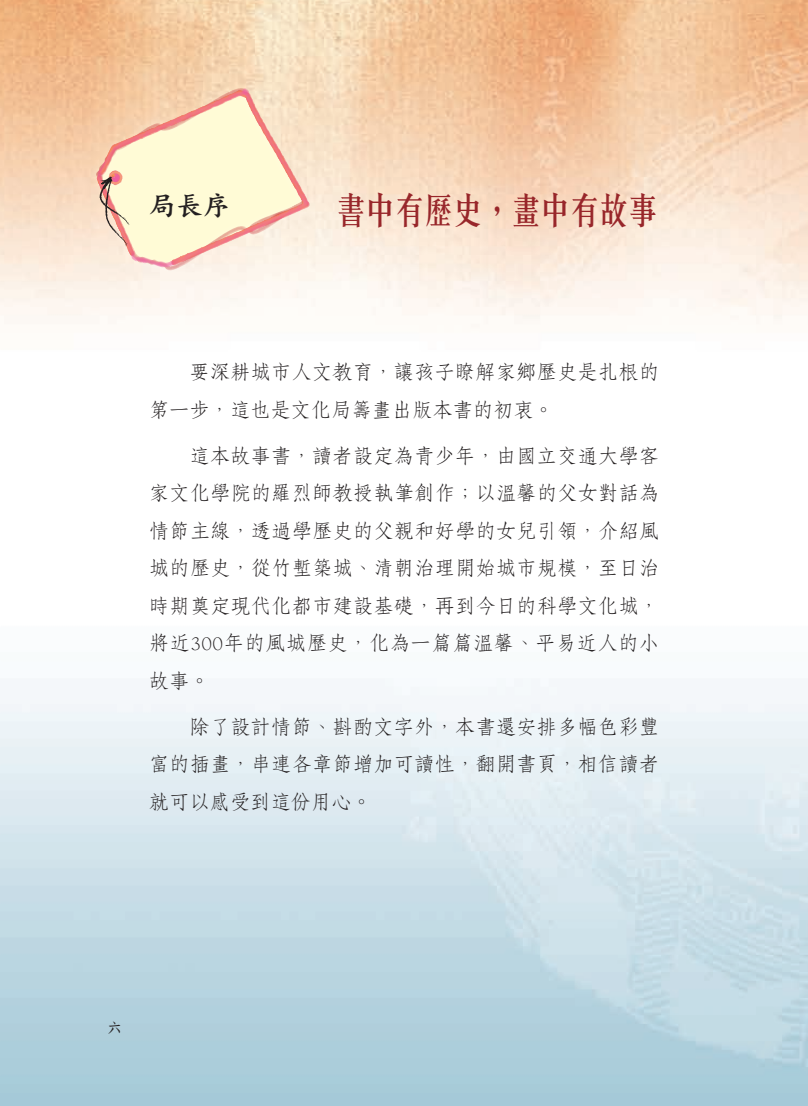
<style>
.page{position:relative;width:808px;height:1106px;background:#fff}
.page>*{position:absolute;margin:0;border:0;box-sizing:border-box;transform-origin:0 0}
.t1{font:500 36px "C Song 3 HK";letter-spacing:-.1em;color:#98262a;scale:.9 1}
.t2{font:27px "DF Kai Shu Std W7";color:#231f20}
.t3{font:20.25px/37.5px "DF Fang Song Std W4";letter-spacing:.01em;color:#231f20;text-align:justify}
</style>
<div class="page">
<img style="left:0;top:0;width:808px;height:1106px">
<img style="left:71px;top:65px;width:255px;height:233px">
<svg style="left:92px;top:80px;width:220px;height:201px;background:#f9e4c8"></svg>
<svg style="left:108px;top:1021px;width:12px;height:13px"></svg>
<h2 class="t2" style="left:149px;top:191px;width:82px">局長序</h2>
<h1 class="t1" style="left:335px;top:182px;width:362px">書中有歷史，畫中有故事</h1>
<p class="t3" style="left:149px;top:352px;width:512px;text-indent:40px">要深耕城市人文教育，讓孩子瞭解家鄉歷史是扎根的第一步，這也是文化局籌畫出版本書的初衷。</p>
<p class="t3" style="left:149px;top:436px;width:512px;text-indent:40px">這本故事書，讀者設定為青少年，由國立交通大學客家文化學院的羅烈師教授執筆創作；以溫馨的父女對話為情節主線，透過學歷史的父親和好學的女兒引領，介紹風城的歷史，從竹塹築城、清朝治理開始城市規模，至日治時期奠定現代化都市建設基礎，再到今日的科學文化城，將近300年的風城歷史，化為一篇篇溫馨、平易近人的小故事。</p>
<p class="t3" style="left:149px;top:707px;width:512px;text-indent:40px">除了設計情節、斟酌文字外，本書還安排多幅色彩豐富的插畫，串連各章節增加可讀性，翻開書頁，相信讀者就可以感受到這份用心。</p>
</div>
